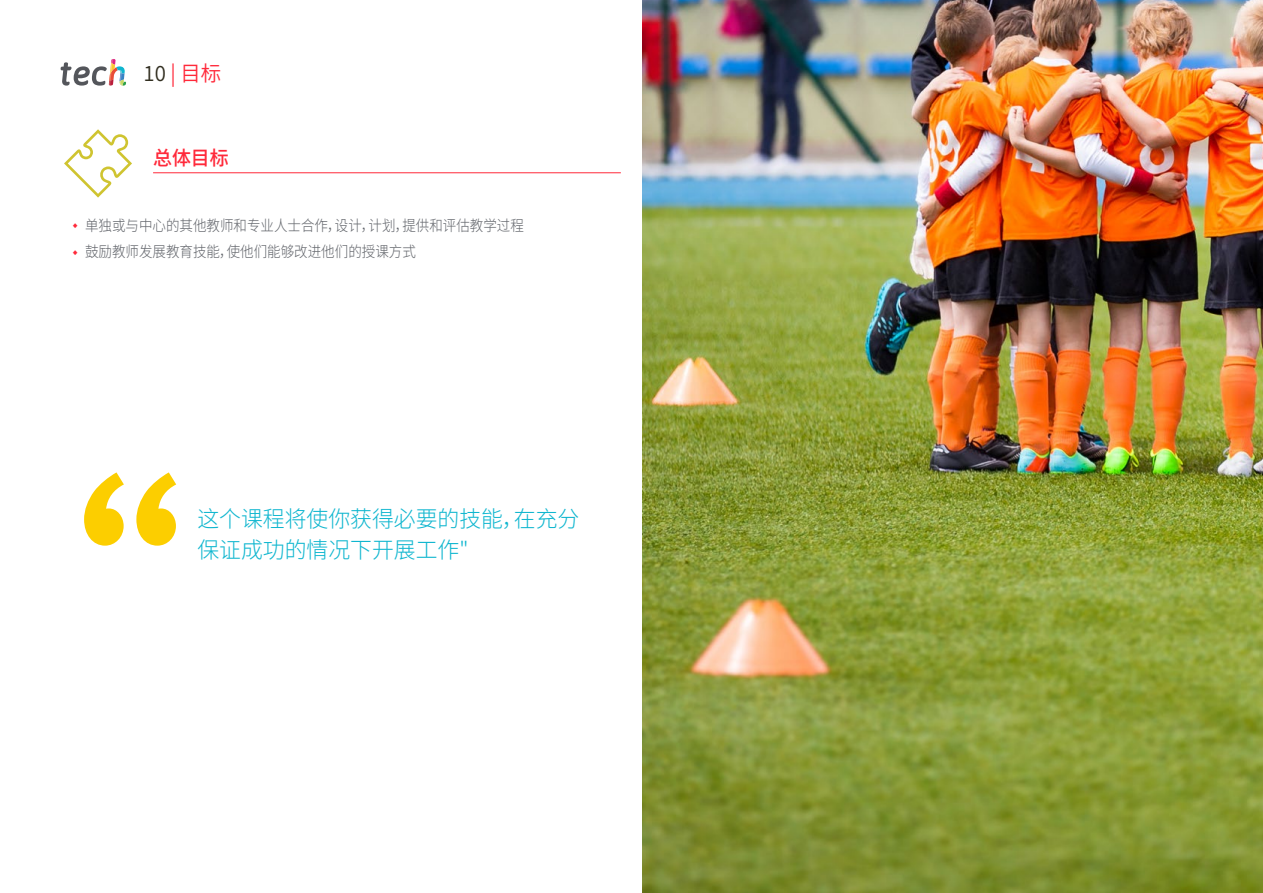
<style>
.page{position:relative;width:1263px;height:893px;background:#fff}
.page>*{position:absolute;margin:0;border:0;box-sizing:border-box;transform-origin:0 0}
.t1{font:300 22.5px/31.5px "Source Han Sans CN";color:#0fb6cf}
.t2{font:21px "Source Han Sans CN";color:#ff293a}
.t3{font:500 19.5px "Source Han Sans CN";color:#ff293a}
.t4{font:300 15px/26.7px "Source Han Sans CN";color:#61646a;scale:.9 1}
.s1{color:#312e20}
</style>
<div class="page">
<hr style="left:153px;top:172px;width:468px;height:1px;background:#ff293a">
<svg style="left:64px;top:129px;width:68px;height:69px"></svg>
<img style="left:642px;top:0;width:621px;height:893px">
<svg style="left:84px;top:472px;width:92px;height:74px"></svg>
<svg style="left:61px;top:59px;width:65px;height:27px"></svg>
<h2 class="t2" style="left:144px;top:61px;width:79px"><span class="s1">10</span> | 目标</h2>
<h3 class="t3" style="left:153px;top:147px;width:77px">总体目标</h3>
<p class="t4" style="left:85px;top:212px;width:489px">单独或与中心的其他教师和专业人士合作，设计，计划，提供和评估教学过程鼓励教师发展教育技能，使他们能够改进他们的授课方式</p>
<h1 class="t1" style="left:197px;top:503px;width:383px">这个课程将使你获得必要的技能，在充分保证成功的情况下开展工作"</h1>
</div>
